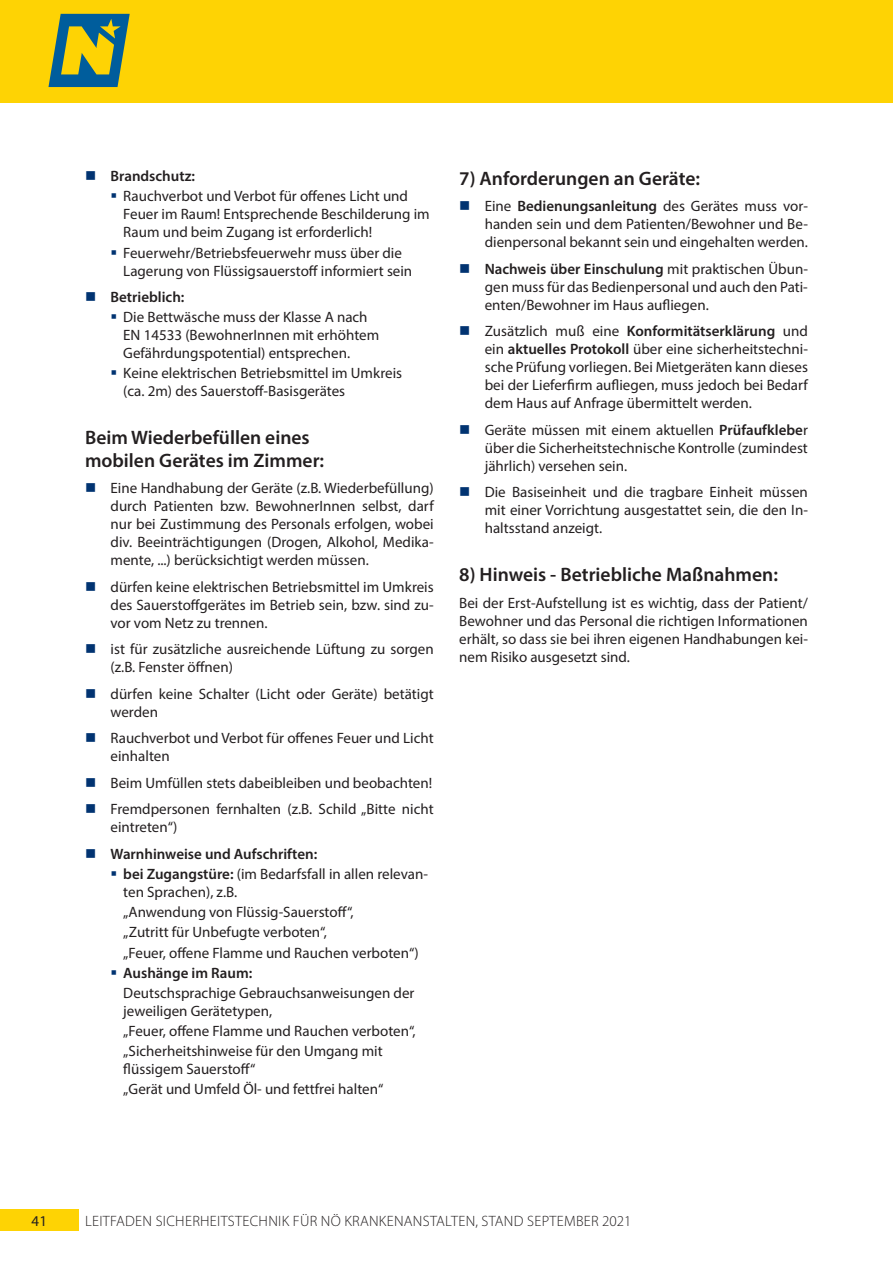
<style>
.page{position:relative;width:893px;height:1263px;background:#fff}
.page>*{position:absolute;margin:0;border:0;box-sizing:border-box;transform-origin:0 0}
.t1{font:600 19.5px/22.5px "Myriad Pro";color:#231f20}
.t2{font:15px/18px "Myriad Pro";color:#231f20}
.t3{font:300 15px "Myriad Pro";letter-spacing:.02em;color:#231f20}
.t4{font:600 15px "Myriad Pro";color:#231f20}
.s1{color:#013371}
.s2{font-weight:600}
</style>
<div class="page">
<div style="left:0;top:0;width:893px;height:103px;background:#fed304"></div>
<svg style="left:48px;top:14px;width:82px;height:73px"></svg>
<div style="left:0;top:1210px;width:79px;height:21px;background:#fed304"></div>
<p class="t4" style="left:85px;top:167px;width:111px"><span class="s1">■</span> Brandschutz:</p>
<p class="t2" style="left:123px;top:187px;width:308px;text-indent:-13px"><span class="s1">▪</span> Rauchverbot und Verbot für offenes Licht und<br>Feuer im Raum! Entsprechende Beschilderung im<br>Raum und beim Zugang ist erforderlich!</p>
<p class="t2" style="left:123px;top:243px;width:290px;text-indent:-13px"><span class="s1">▪</span> Feuerwehr/Betriebsfeuerwehr muss über die<br>Lagerung von Flüssigsauerstoff informiert sein</p>
<p class="t4" style="left:85px;top:288px;width:101px"><span class="s1">■</span> Betrieblich:</p>
<p class="t2" style="left:123px;top:308px;width:258px;text-indent:-13px"><span class="s1">▪</span> Die Bettwäsche muss der Klasse A nach<br>EN 14533 (BewohnerInnen mit erhöhtem<br>Gefährdungspotential) entsprechen.</p>
<p class="t2" style="left:123px;top:364px;width:280px;text-indent:-13px"><span class="s1">▪</span> Keine elektrischen Betriebsmittel im Umkreis (ca. 2m) des Sauerstoff-Basisgerätes</p>
<h1 class="t1" style="left:85px;top:426px;width:241px">Beim Wiederbefüllen eines mobilen Gerätes im Zimmer:</h1>
<p class="t2" style="left:111px;top:479px;width:325px;text-align:justify;text-indent:-26px"><span class="s1">■</span> Eine Handhabung der Geräte (z.B. Wiederbefüllung) durch Patienten bzw. BewohnerInnen selbst, darf nur bei Zustimmung des Personals erfolgen, wobei div. Beeinträchtigungen (Drogen, Alkohol, Medika&shy;mente, ...) berücksichtigt werden müssen.</p>
<p class="t2" style="left:111px;top:578px;width:325px;text-align:justify;text-indent:-26px"><span class="s1">■</span> dürfen keine elektrischen Betriebsmittel im Umkreis des Sauerstoffgerätes im Betrieb sein, bzw. sind zu&shy;vor vom Netz zu trennen.</p>
<p class="t2" style="left:111px;top:640px;width:325px;text-indent:-26px"><span class="s1">■</span> ist für zusätzliche ausreichende Lüftung zu sorgen (z.B. Fenster öffnen)</p>
<p class="t2" style="left:111px;top:685px;width:325px;text-indent:-26px"><span class="s1">■</span> dürfen keine Schalter (Licht oder Geräte) betätigt werden</p>
<p class="t2" style="left:111px;top:729px;width:325px;text-indent:-26px"><span class="s1">■</span> Rauchverbot und Verbot für offenes Feuer und Licht einhalten</p>
<p class="t2" style="left:85px;top:774px;width:349px"><span class="s1">■</span> Beim Umfüllen stets dabeibleiben und beobachten!</p>
<p class="t2" style="left:111px;top:800px;width:325px;text-indent:-26px"><span class="s1">■</span> Fremdpersonen fernhalten (z.B. Schild „Bitte nicht eintreten“)</p>
<p class="t4" style="left:85px;top:844px;width:234px"><span class="s1">■</span> Warnhinweise und Aufschriften:</p>
<p class="t2" style="left:123px;top:865px;width:306px;text-indent:-13px"><span class="s1">▪</span> <span class="s2">bei Zugangstüre:</span> (im Bedarfsfall in allen relevan&shy;ten Sprachen), z.B.</p>
<p class="t2" style="left:123px;top:902px;width:297px;line-height:20.1px">„Anwendung von Flüssig-Sauerstoff“,<br>„Zutritt für Unbefugte verboten“,<br>„Feuer, offene Flamme und Rauchen verboten“)</p>
<p class="t2" style="left:123px;top:962px;width:293px;line-height:20.1px;text-indent:-13px"><span class="s1">▪</span> <span class="s2">Aushänge im Raum:<br></span>Deutschsprachige Gebrauchsanweisungen der</p>
<p class="t2" style="left:123px;top:1000px;width:294px;line-height:20.1px">jeweiligen Gerätetypen,<br>„Feuer, offene Flamme und Rauchen verboten“, „Sicherheitshinweise für den Umgang mit</p>
<p class="t2" style="left:123px;top:1059px;width:262px;line-height:20.1px">flüssigem Sauerstoff“<br>„Gerät und Umfeld Öl- und fettfrei halten“</p>
<h1 class="t1" style="left:459px;top:166px;width:242px">7) Anforderungen an Geräte:</h1>
<p class="t2" style="left:485px;top:197px;width:325px;text-align:justify;text-indent:-26px"><span class="s1">■</span> Eine <span class="s2">Bedienungsanleitung</span> des Gerätes muss vor&shy;handen sein und dem Patienten/Bewohner und Be&shy;dienpersonal bekannt sein und eingehalten werden.</p>
<p class="t2" style="left:485px;top:259px;width:325px;text-align:justify;text-indent:-26px"><span class="s1">■</span> <span class="s2">Nachweis über Einschulung</span> mit praktischen Übun&shy;gen muss für das Bedienpersonal und auch den Pati&shy;enten/Bewohner im Haus aufliegen.</p>
<p class="t2" style="left:485px;top:322px;width:325px;text-align:justify;text-indent:-26px"><span class="s1">■</span> Zusätzlich muß eine <span class="s2">Konformitätserklärung</span> und ein <span class="s2">aktuelles Protokoll</span> über eine sicherheitstechni&shy;sche Prüfung vorliegen. Bei Mietgeräten kann dieses bei der Lieferfirm aufliegen, muss jedoch bei Bedarf dem Haus auf Anfrage übermittelt werden.</p>
<p class="t2" style="left:485px;top:420px;width:325px;text-align:justify;text-indent:-26px"><span class="s1">■</span> Geräte müssen mit einem aktuellen <span class="s2">Prüfaufklebe</span>r über die Sicherheitstechnische Kontrolle (zumindest jährlich) versehen sein.</p>
<p class="t2" style="left:485px;top:483px;width:325px;text-align:justify;text-indent:-26px"><span class="s1">■</span> Die Basiseinheit und die tragbare Einheit müssen mit einer Vorrichtung ausgestattet sein, die den In&shy;haltsstand anzeigt.</p>
<h1 class="t1" style="left:459px;top:563px;width:320px">8) Hinweis - Betriebliche Maßnahmen:</h1>
<p class="t2" style="left:459px;top:593px;width:350px;text-align:justify">Bei der Erst-Aufstellung ist es wichtig, dass der Patient/ Bewohner und das Personal die richtigen Informationen erhält, so dass sie bei ihren eigenen Handhabungen kei&shy;nem Risiko ausgesetzt sind.</p>
<p class="t2" style="left:32px;top:1212px;width:17px">41</p>
<p class="t3" style="left:85px;top:1212px;width:548px">LEITFADEN SICHERHEITSTECHNIK FÜR NÖ KRANKENANSTALTEN, STAND SEPTEMBER 2021</p>
</div>
